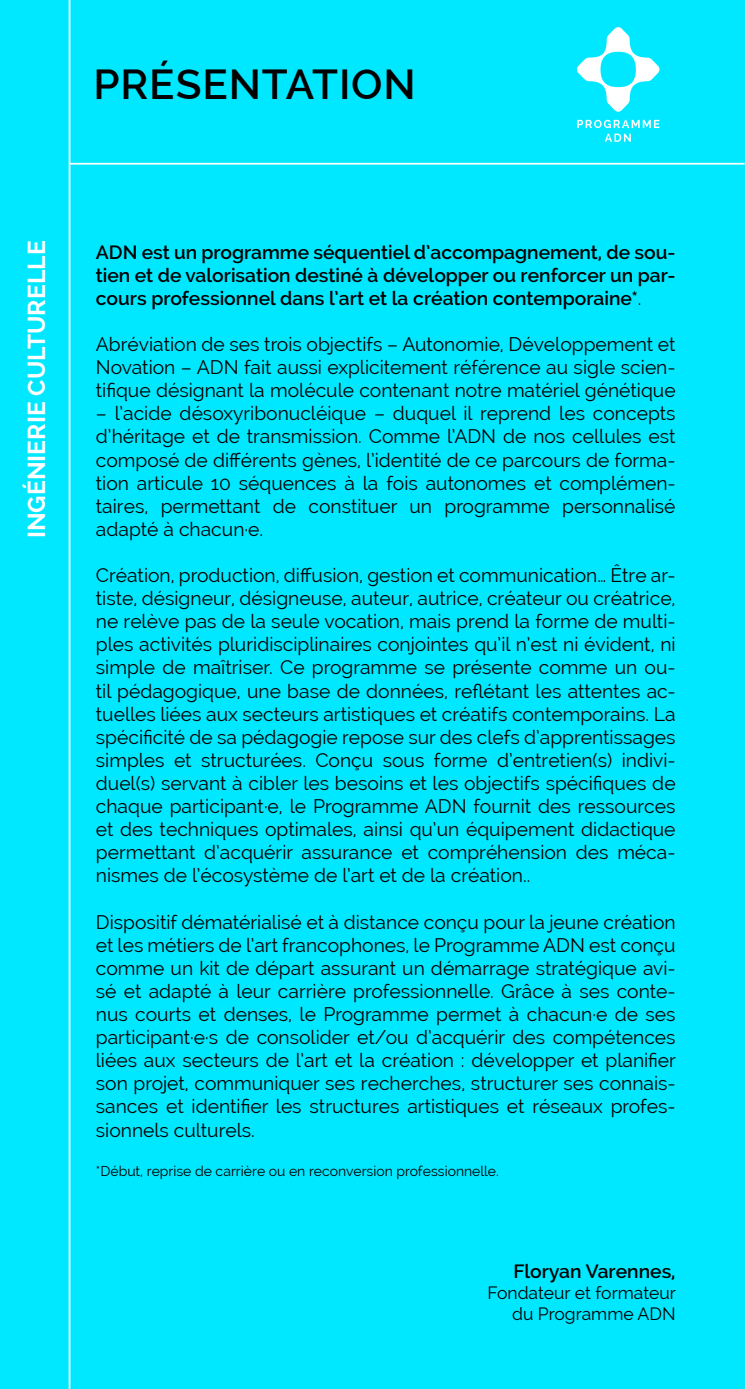
<style>
.page{position:relative;width:745px;height:1389px;background:#fff}
.page>*{position:absolute;margin:0;border:0;box-sizing:border-box;transform-origin:0 0}
.t1{font:600 42px "Raleway";letter-spacing:.02em;color:#000}
.t2{font:700 24.5px "Raleway";color:#fff}
.t3{font:19.25px/23.1px "Raleway";color:#000;text-align:justify}
.t4{font:600 19.25px/23.1px "Raleway";color:#000;text-align:justify}
.t5{font:17.5px/21px "Raleway";color:#000;text-align:right}
.t6{font:14px "Raleway";color:#000}
.s1{font-weight:400}
</style>
<div class="page">
<div style="left:0;top:0;width:744px;height:1389px;background:#00e8ff"></div>
<hr style="left:69px;top:0;width:1px;height:1389px;background:#fff">
<hr style="left:70px;top:163px;width:674px;height:2px;background:#fff">
<svg style="left:577px;top:120px;width:82px;height:8px"></svg>
<svg style="left:604px;top:134px;width:26px;height:8px"></svg>
<svg style="left:577px;top:27px;width:82px;height:85px"></svg>
<h1 class="t1" style="left:93px;top:60px;width:323px">PRÉSENTATION</h1>
<p class="t2" style="left:22px;top:538px;width:299px;rotate:-90deg">INGÉNIERIE CULTURELLE</p>
<p class="t4" style="left:96px;top:240px;width:581px">ADN est un programme séquentiel d’accompagnement, de sou&shy;tien et de valorisation destiné à développer ou renforcer un par&shy;cours professionnel dans l’art et la création contemporaine*<span class="s1">.</span></p>
<p class="t3" style="left:96px;top:333px;width:581px">Abréviation de ses trois objectifs – Autonomie, Développement et Novation – ADN fait aussi explicitement référence au sigle scien&shy;tifique désignant la molécule contenant notre matériel génétique</p>
<p class="t3" style="left:96px;top:402px;width:581px">– l’acide désoxyribonucléique – duquel il reprend les concepts d’héritage et de transmission. Comme l’ADN de nos cellules est composé de différents gènes, l’identité de ce parcours de forma&shy;tion articule 10 séquences à la fois autonomes et complémen&shy;taires, permettant de constituer un programme personnalisé adapté à chacun·e.</p>
<p class="t3" style="left:96px;top:564px;width:581px">Création, production, diffusion, gestion et communication… Être ar&shy;tiste, désigneur, désigneuse, auteur, autrice, créateur ou créatrice, ne relève pas de la seule vocation, mais prend la forme de multi&shy;ples activités pluridisciplinaires conjointes qu’il n’est ni évident, ni simple de maîtriser. Ce programme se présente comme un ou&shy;til pédagogique, une base de données, reflétant les attentes ac&shy;tuelles liées aux secteurs artistiques et créatifs contemporains. La spécificité de sa pédagogie repose sur des clefs d’apprentissages simples et structurées. Conçu sous forme d’entretien(s) indivi&shy;duel(s) servant à cibler les besoins et les objectifs spécifiques de chaque participant·e, le Programme ADN fournit des ressources et des techniques optimales, ainsi qu’un équipement didactique permettant d’acquérir assurance et compréhension des méca&shy;nismes de l’écosystème de l’art et de la création..</p>
<p class="t3" style="left:96px;top:910px;width:581px">Dispositif dématérialisé et à distance conçu pour la jeune création et les métiers de l’art francophones, le Programme ADN est conçu comme un kit de départ assurant un démarrage stratégique avi&shy;sé et adapté à leur carrière professionnelle. Grâce à ses conte&shy;nus courts et denses, le Programme permet à chacun·e de ses participant·e·s de consolider et/ou d’acquérir des compétences liées aux secteurs de l’art et la création : développer et planifier son projet, communiquer ses recherches, structurer ses connais&shy;sances et identifier les structures artistiques et réseaux profes&shy;sionnels culturels.</p>
<p class="t6" style="left:96px;top:1163px;width:404px">*Début, reprise de carrière ou en reconversion professionnelle.</p>
<p class="t4" style="left:513px;top:1259px;width:163px">Floryan Varennes,</p>
<p class="t5" style="left:487px;top:1282px;width:190px">Fondateur et formateur du Programme ADN</p>
</div>
